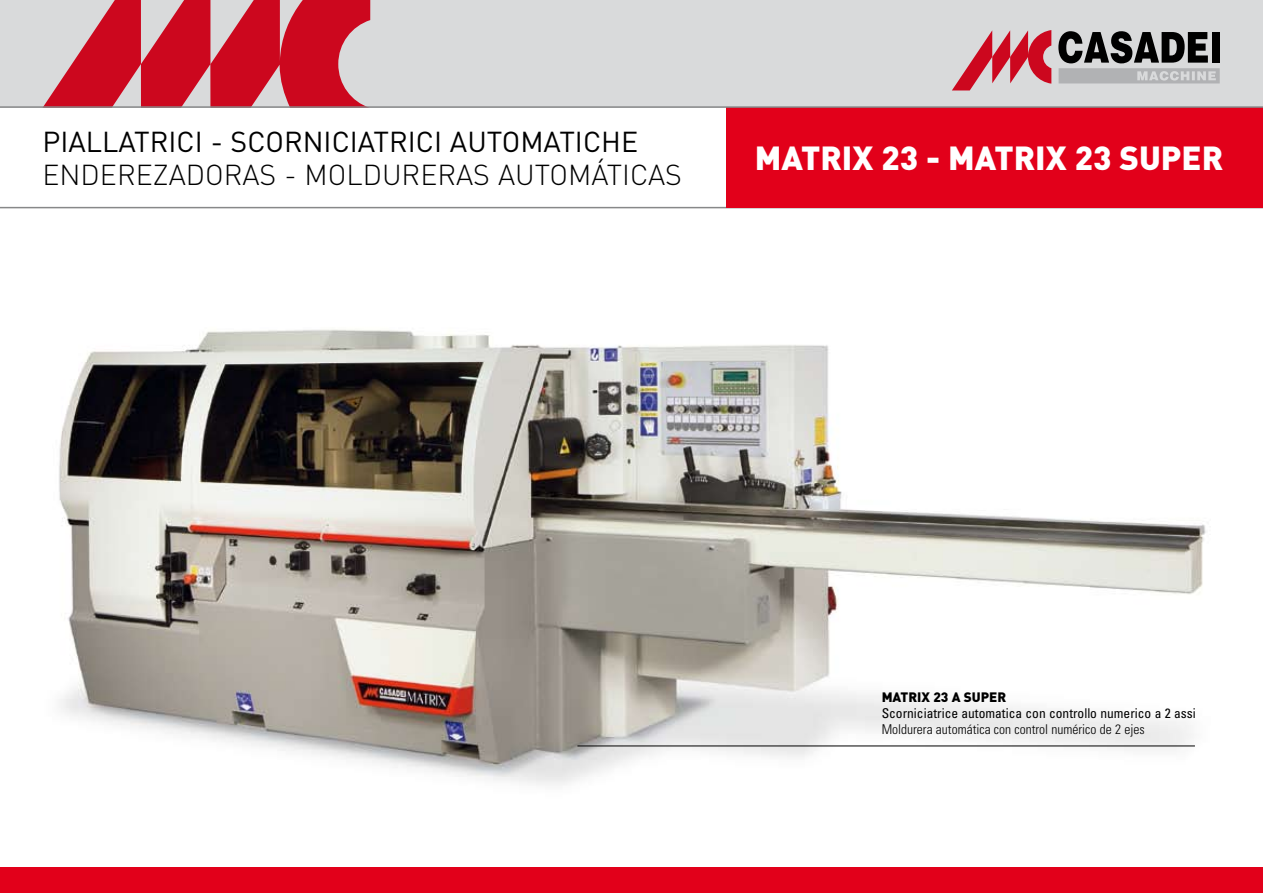
<style>
.page{position:relative;width:1263px;height:893px;background:#fff}
.page>*{position:absolute;margin:0;border:0;box-sizing:border-box;transform-origin:0 0}
.t1{font:900 33px "DIN";color:#fff}
.t2{font:28.5px "DIN";color:#000}
.t3{font:300 28.5px "DIN";color:#000}
.t4{font:condensed 13.5px "Univers";color:#000}
.t5{font:300 condensed 13.5px "Univers";color:#000}
.t6{font:900 13.5px "DIN";color:#000}
</style>
<div class="page">
<img style="left:59px;top:329px;width:1147px;height:456px">
<div style="left:0;top:0;width:1263px;height:108px;background:#d9dadb"></div>
<hr style="left:0;top:207px;width:1263px;height:1px;background:#878889">
<div style="left:726px;top:107px;width:537px;height:101px;background:#e2001a"></div>
<svg style="left:43px;top:0;width:327px;height:106px"></svg>
<hr style="left:0;top:106px;width:1263px;height:2px;background:#878889">
<svg style="left:952px;top:30px;width:99px;height:60px"></svg>
<svg style="left:1058px;top:31px;width:162px;height:52px"></svg>
<div style="left:0;top:867px;width:1263px;height:26px;background:#e2001a"></div>
<hr style="left:577px;top:746px;width:618px;height:1px;background:#000">
<h2 class="t2" style="left:43px;top:124px;width:597px">PIALLATRICI - SCORNICIATRICI AUTOMATICHE</h2>
<h2 class="t3" style="left:43px;top:157px;width:641px">ENDEREZADORAS - MOLDURERAS AUTOMÁTICAS</h2>
<h1 class="t1" style="left:755px;top:136px;width:470px">MATRIX 23 - MATRIX 23 SUPER</h1>
<p class="t6" style="left:882px;top:688px;width:126px">MATRIX 23 A SUPER</p>
<p class="t4" style="left:882px;top:704px;width:316px">Scorniciatrice automatica con controllo numerico a 2 assi</p>
<p class="t5" style="left:882px;top:721px;width:264px">Moldurera automática con control numérico de 2 ejes</p>
</div>
